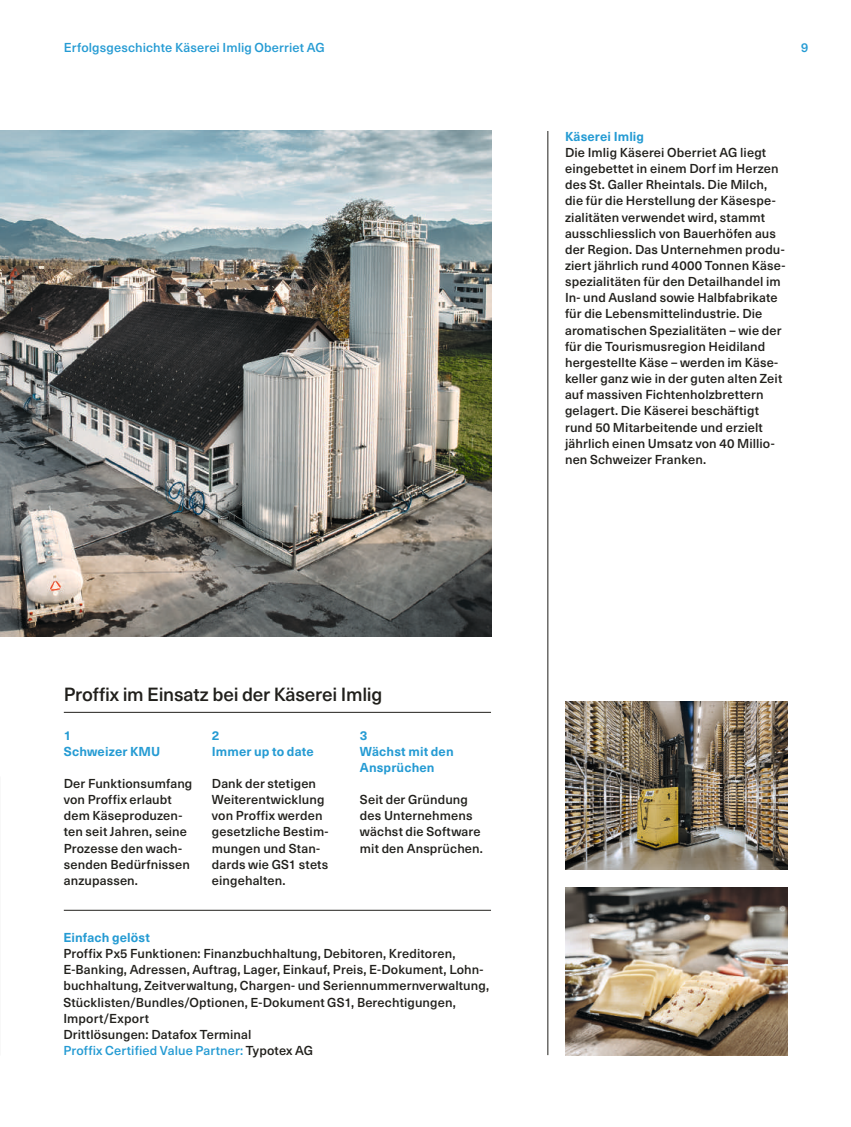
<style>
.page{position:relative;width:851px;height:1127px;background:#fff}
.page>*{position:absolute;margin:0;border:0;box-sizing:border-box;transform-origin:0 0}
.t1{font:500 18.75px "Neue Haas Unica W1 G";letter-spacing:-.01em;color:#21201c}
.t2{font:500 12.75px/16.2px "Neue Haas Unica W1 G";letter-spacing:.01em;color:#21201c}
.t3{font:700 12.75px/16.2px "Neue Haas Unica W1 G";letter-spacing:.01em;color:#259bd3}
.t4{font:500 12.75px "Neue Haas Unica W1 G";letter-spacing:.01em;color:#259bd3}
.s1{color:#259bd3}
</style>
<div class="page">
<hr style="left:547px;top:131px;width:1px;height:924px;background:#21201c">
<hr style="left:64px;top:712px;width:427px;height:1px;background:#21201c">
<hr style="left:64px;top:910px;width:427px;height:1px;background:#21201c">
<img style="left:565px;top:702px;width:222px;height:168px">
<img style="left:565px;top:887px;width:222px;height:168px">
<img style="left:0;top:131px;width:491px;height:506px">
<p class="t4" style="left:64px;top:38px;width:262px">Erfolgsgeschichte Käserei Imlig Oberriet AG</p>
<p class="t4" style="left:800px;top:38px;width:9px">9</p>
<p class="t3" style="left:565px;top:127px;width:81px">Käserei Imlig</p>
<p class="t2" style="left:565px;top:143px;width:222px">Die Imlig Käserei Oberriet AG liegt eingebettet in einem Dorf im Herzen des St. Galler Rheintals. Die Milch, die für die Herstellung der Käsespe&shy;zialitäten verwendet wird, stammt ausschliesslich von Bauerhöfen aus der Region. Das Unternehmen produ&shy;ziert jährlich rund 4000 Tonnen Käse&shy;spezialitäten für den Detailhandel im In- und Ausland sowie Halbfabrikate für die Lebensmittelindustrie. Die aromatischen Spezialitäten – wie der für die Tourismusregion Heidiland hergestellte Käse – werden im Käse&shy;keller ganz wie in der guten alten Zeit auf massiven Fichtenholzbrettern gelagert. Die Käserei beschäftigt rund 50 Mitarbeitende und erzielt jährlich einen Umsatz von 40 Millio&shy;nen Schweizer Franken.</p>
<h1 class="t1" style="left:64px;top:680px;width:320px">Proffix im Einsatz bei der Käserei Imlig</h1>
<p class="t3" style="left:64px;top:726px;width:98px">1<br>Schweizer KMU</p>
<p class="t2" style="left:64px;top:774px;width:130px">Der Funktionsumfang von Proffix erlaubt dem Käseproduzen&shy;ten seit Jahren, seine<br>Prozesse den wach&shy;senden Bedürfnissen anzupassen.</p>
<p class="t3" style="left:212px;top:726px;width:103px">2<br>Immer up to date</p>
<p class="t2" style="left:212px;top:774px;width:118px">Dank der stetigen<br>Weiterentwicklung von Proffix werden gesetzliche Bestim&shy;mungen und Stan&shy;dards wie GS1 stets eingehalten.</p>
<p class="t3" style="left:360px;top:726px;width:95px">3<br>Wächst mit den<br>Ansprüchen</p>
<p class="t2" style="left:360px;top:791px;width:124px">Seit der Gründung des Unternehmens wächst die Software mit den Ansprüchen.</p>
<p class="t3" style="left:63px;top:928px;width:88px">Einfach gelöst</p>
<p class="t2" style="left:63px;top:945px;width:427px">Proffix Px5 Funktionen: Finanzbuchhaltung, Debitoren, Kreditoren, E-Banking, Adressen, Auftrag, Lager, Einkauf, Preis, E-Dokument, Lohn&shy;buchhaltung, Zeitverwaltung, Chargen- und Seriennummernverwaltung, Stücklisten/Bundles/Optionen, E-Dokument GS1, Berechtigungen, Import/Export<br>Drittlösungen: Datafox Terminal<br><span class="s1">Proffix Certified Value Partner:</span> Typotex AG</p>
</div>
